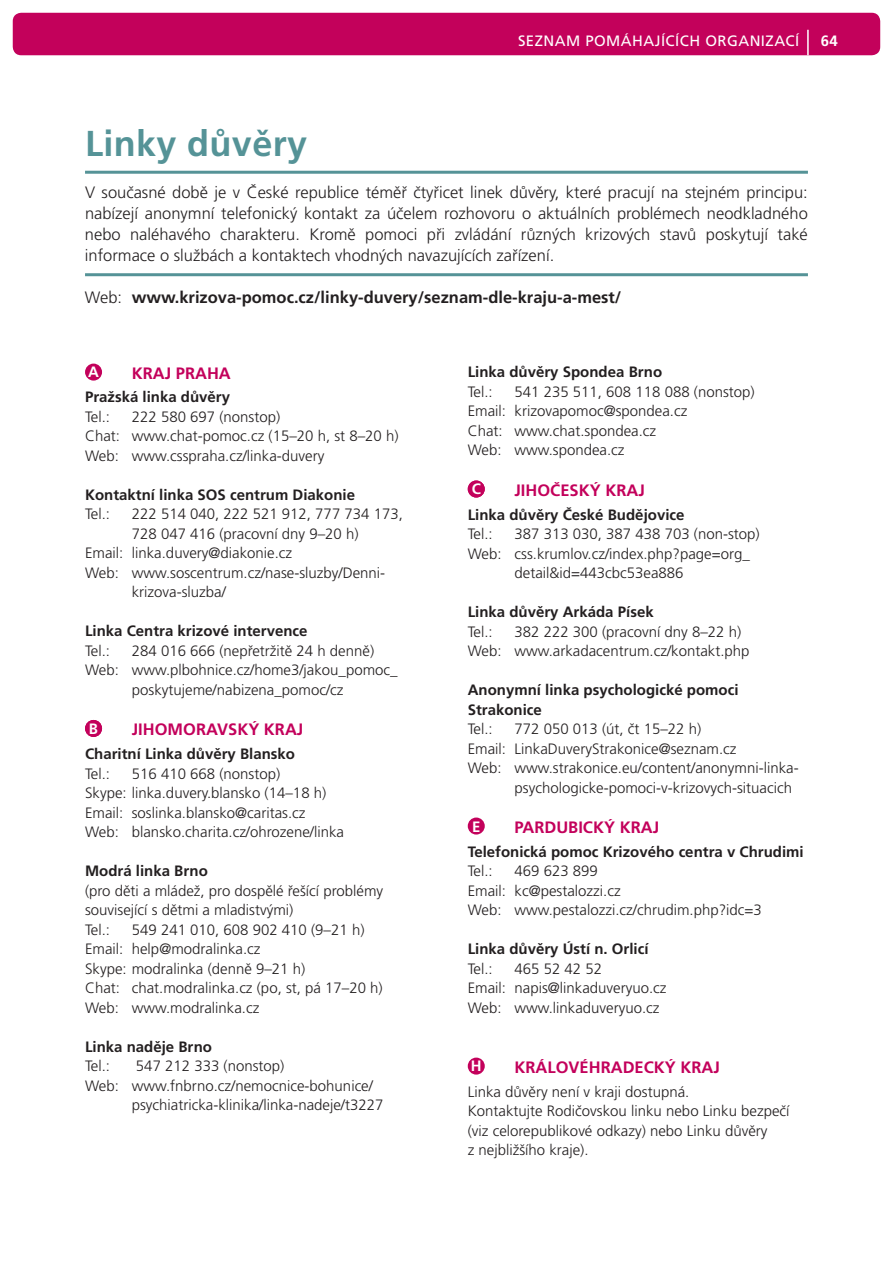
<style>
.page{position:relative;width:893px;height:1263px;background:#fff}
.page>*{position:absolute;margin:0;border:0;box-sizing:border-box;transform-origin:0 0}
.t1{font:700 36px "Frutiger CE";letter-spacing:.01em;color:#559397}
.t2{font:300 16.5px/21px "Frutiger CE";color:#231f20;text-align:justify}
.t3{font:700 16.5px "Frutiger CE";color:#c3015b}
.t4{font:700 16.5px "Frutiger CE";color:#231f20}
.t5{font:300 15px/19.5px "Frutiger CE";color:#231f20}
.t6{font:700 15px/19.5px "Frutiger CE";color:#231f20}
.t7{font:15px "Frutiger CE";letter-spacing:.03em;color:#fff}
.t8{font:700 15px "Frutiger CE";color:#fff}
.s1{font-weight:300}
</style>
<div class="page">
<div style="left:13px;top:13px;width:867px;height:42px;background:#c3015b;border-radius:9px"></div>
<hr style="left:807px;top:30px;width:2px;height:25px;background:#fff">
<div style="left:85px;top:364px;width:17px;height:17px;background:#c3015b;border-radius:50%"></div>
<div style="left:468px;top:480px;width:17px;height:17px;background:#c3015b;border-radius:50%"></div>
<div style="left:468px;top:817px;width:17px;height:17px;background:#c3015b;border-radius:50%"></div>
<div style="left:468px;top:1057px;width:17px;height:17px;background:#c3015b;border-radius:50%"></div>
<div style="left:85px;top:720px;width:17px;height:17px;background:#c3015b;border-radius:50%"></div>
<hr style="left:85px;top:171px;width:723px;height:3px;background:#559397">
<hr style="left:85px;top:273px;width:723px;height:3px;background:#559397">
<p class="t7" style="left:518px;top:32px;width:283px">SEZNAM POMÁHAJÍCÍCH ORGANIZACÍ</p>
<p class="t8" style="left:821px;top:32px;width:19px">64</p>
<h1 class="t1" style="left:85px;top:123px;width:224px">Linky důvěry</h1>
<p class="t2" style="left:85px;top:181px;width:724px">V současné době je v České republice téměř čtyřicet linek důvěry, které pracují na stejném principu: nabízejí anonymní telefonický kontakt za účelem rozhovoru o aktuálních problémech neodkladného nebo naléhavého charakteru. Kromě pomoci při zvládání různých krizových stavů poskytují také informace o službách a kontaktech vhodných navazujících zařízení.</p>
<p class="t4" style="left:85px;top:287px;width:538px"><span class="s1">Web:</span> www.krizova-pomoc.cz/linky-duvery/seznam-dle-kraju-a-mest/</p>
<p class="t8" style="left:88px;top:363px;width:12px">A</p>
<p class="t3" style="left:132px;top:363px;width:21px">Krajp</p>
<p class="t3" style="left:185px;top:363px;width:47px">RAHA</p>
<p class="t6" style="left:85px;top:387px;width:147px">Pražská linka důvěry</p>
<p class="t5" style="left:85px;top:407px;width:27px">Tel.:</p>
<p class="t5" style="left:85px;top:407px;width:315px;text-indent:47px">222 580 697 (nonstop)<br>Chat: www.chat-pomoc.cz (15–20 h, st 8–20 h)<br>Web: www.csspraha.cz/linka-duvery</p>
<p class="t6" style="left:85px;top:485px;width:272px">Kontaktní linka SOS centrum Diakonie</p>
<p class="t5" style="left:85px;top:504px;width:27px">Tel.:</p>
<p class="t5" style="left:132px;top:504px;width:273px">222 514 040, 222 521 912, 777 734 173,</p>
<p class="t5" style="left:132px;top:524px;width:228px">728 047 416 (pracovní dny 9–20 h)</p>
<p class="t5" style="left:85px;top:543px;width:209px">Email: linka.duvery@diakonie.cz</p>
<p class="t5" style="left:85px;top:563px;width:302px">Web: www.soscentrum.cz/nase-sluzby/Denni-</p>
<p class="t5" style="left:132px;top:582px;width:96px">krizova-sluzba/</p>
<p class="t6" style="left:85px;top:621px;width:224px">Linka Centra krizové intervence</p>
<p class="t5" style="left:85px;top:641px;width:27px">Tel.:</p>
<p class="t5" style="left:132px;top:641px;width:244px">284 016 666 (nepřetržitě 24 h denně)</p>
<p class="t5" style="left:85px;top:660px;width:314px">Web: www.plbohnice.cz/home3/jakou_pomoc_</p>
<p class="t5" style="left:132px;top:680px;width:213px">poskytujeme/nabizena_pomoc/cz</p>
<p class="t8" style="left:89px;top:720px;width:11px">B</p>
<p class="t3" style="left:132px;top:720px;width:173px">JIHOMORAVSKÝ KRAJ</p>
<p class="t6" style="left:85px;top:744px;width:212px">Charitní Linka důvěry Blansko</p>
<p class="t5" style="left:85px;top:764px;width:27px">Tel.:</p>
<p class="t5" style="left:85px;top:764px;width:261px;text-indent:47px">516 410 668 (nonstop)<br>Skype: linka.duvery.blansko (14–18 h)<br>Email: soslinka.blansko@caritas.cz<br>Web: blansko.charita.cz/ohrozene/linka</p>
<p class="t6" style="left:85px;top:861px;width:124px">Modrá linka Brno</p>
<p class="t5" style="left:85px;top:881px;width:300px">(pro děti a mládež, pro dospělé řešící problémy související s dětmi a mladistvými)<br>Tel.:</p>
<p class="t5" style="left:85px;top:920px;width:299px;text-indent:47px">549 241 010, 608 902 410 (9–21 h)<br>Email: help@modralinka.cz<br>Skype: modralinka (denně 9–21 h)<br>Chat: chat.modralinka.cz (po, st, pá 17–20 h)<br>Web: www.modralinka.cz</p>
<p class="t6" style="left:85px;top:1037px;width:128px">Linka naděje Brno</p>
<p class="t5" style="left:85px;top:1056px;width:27px">Tel.:</p>
<p class="t5" style="left:136px;top:1056px;width:150px">547 212 333 (nonstop)</p>
<p class="t5" style="left:85px;top:1076px;width:289px">Web: www.fnbrno.cz/nemocnice-bohunice/</p>
<p class="t5" style="left:132px;top:1095px;width:253px">psychiatricka-klinika/linka-nadeje/t3227</p>
<p class="t6" style="left:468px;top:362px;width:196px">Linka důvěry Spondea Brno</p>
<p class="t5" style="left:468px;top:382px;width:27px">Tel.:</p>
<p class="t5" style="left:468px;top:382px;width:288px;text-indent:47px">541 235 511, 608 118 088 (nonstop)<br>Email: krizovapomoc@spondea.cz<br>Chat: www.chat.spondea.cz<br>Web: www.spondea.cz</p>
<p class="t8" style="left:472px;top:481px;width:11px">C</p>
<p class="t3" style="left:514px;top:481px;width:132px">JIHOČESKÝ KRAJ</p>
<p class="t6" style="left:468px;top:505px;width:218px">Linka důvěry České Budějovice</p>
<p class="t5" style="left:468px;top:524px;width:27px">Tel.:</p>
<p class="t5" style="left:514px;top:524px;width:247px">387 313 030, 387 438 703 (non-stop)</p>
<p class="t5" style="left:468px;top:544px;width:284px">Web: css.krumlov.cz/index.php?page=org_</p>
<p class="t5" style="left:514px;top:563px;width:171px">detail&amp;id=443cbc53ea886</p>
<p class="t6" style="left:468px;top:602px;width:187px">Linka důvěry Arkáda Písek</p>
<p class="t5" style="left:468px;top:622px;width:27px">Tel.:</p>
<p class="t5" style="left:468px;top:622px;width:283px;text-indent:47px">382 222 300 (pracovní dny 8–22 h)<br>Web: www.arkadacentrum.cz/kontakt.php</p>
<p class="t6" style="left:468px;top:680px;width:272px">Anonymní linka psychologické pomoci<br>Strakonice</p>
<p class="t5" style="left:468px;top:719px;width:27px">Tel.:</p>
<p class="t5" style="left:514px;top:719px;width:188px">772 050 013 (út, čt 15–22 h)</p>
<p class="t5" style="left:468px;top:739px;width:270px">Email: LinkaDuveryStrakonice@seznam.cz</p>
<p class="t5" style="left:468px;top:758px;width:332px">Web: www.strakonice.eu/content/anonymni-linka-</p>
<p class="t5" style="left:514px;top:778px;width:279px">psychologicke-pomoci-v-krizovych-situacich</p>
<p class="t8" style="left:472px;top:818px;width:10px">E</p>
<p class="t3" style="left:514px;top:818px;width:146px">PARDUBICKÝ KRAJ</p>
<p class="t6" style="left:468px;top:842px;width:337px">Telefonická pomoc Krizového centra v Chrudimi</p>
<p class="t5" style="left:468px;top:861px;width:27px">Tel.:</p>
<p class="t5" style="left:468px;top:861px;width:296px;text-indent:47px">469 623 899<br>Email: kc@pestalozzi.cz<br>Web: www.pestalozzi.cz/chrudim.php?idc=3</p>
<p class="t6" style="left:468px;top:939px;width:182px">Linka důvěry Ústí n. Orlicí</p>
<p class="t5" style="left:468px;top:959px;width:27px">Tel.:</p>
<p class="t5" style="left:468px;top:959px;width:200px;text-indent:47px">465 52 42 52<br>Email: napis@linkaduveryuo.cz<br>Web: www.linkaduveryuo.cz</p>
<p class="t8" style="left:471px;top:1058px;width:12px">H</p>
<p class="t3" style="left:514px;top:1058px;width:207px">KRÁLOVÉHRADECKÝ KRAJ</p>
<p class="t5" style="left:468px;top:1082px;width:323px">Linka důvěry není v kraji dostupná.<br>Kontaktujte Rodičovskou linku nebo Linku bezpečí (viz celorepublikové odkazy) nebo Linku důvěry<br>z nejbližšího kraje).</p>
</div>
